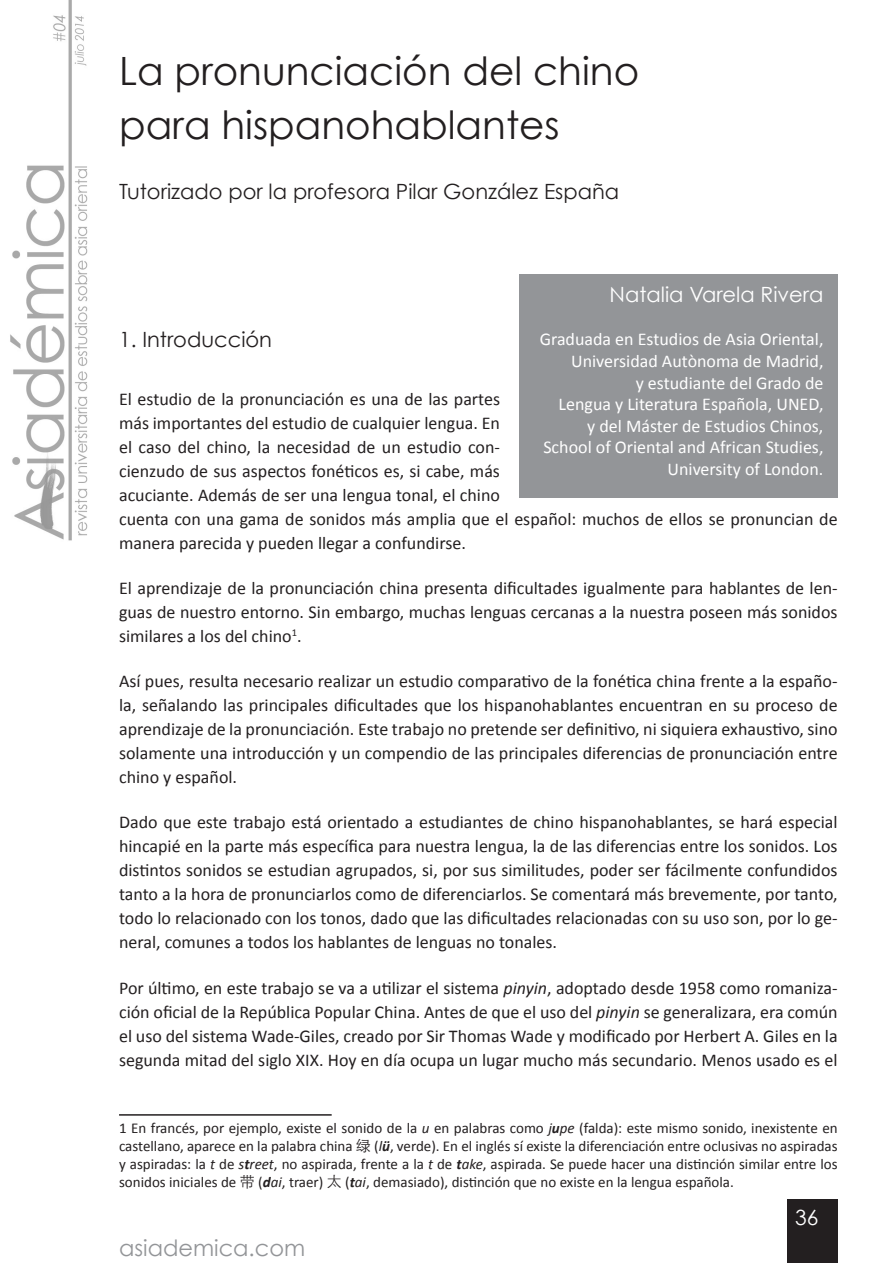
<style>
.page{position:relative;width:893px;height:1263px;background:#fff}
.page>*{position:absolute;margin:0;border:0;box-sizing:border-box;transform-origin:0 0}
.t1{font:39px "Century Gothic";color:#231f20}
.t2{font:22.5px "Century Gothic";color:#939598}
.t3{font:21px "Century Gothic";color:#231f20}
.t4{font:21px "Century Gothic";color:#fff}
.t5{font:18px/24px "Calibri";color:#231f20;text-align:justify}
.t6{font:18px/21.6px "Calibri";color:#fff;text-align:right}
.t7{font:15px/18px "Calibri";color:#231f20;text-align:justify}
.s1{font-style:italic}
.s2{font-weight:700;font-style:italic}
.s3{font-family:"ST Heiti TC";font-weight:300}
</style>
<div class="page">
<img style="left:10px;top:0;width:78px;height:541px">
<div style="left:787px;top:1199px;width:51px;height:64px;background:#231f20"></div>
<div style="left:519px;top:274px;width:319px;height:223px;background:#939598"></div>
<hr style="left:119px;top:1114px;width:213px;height:2px;background:#231f20">
<p class="t1" style="left:119px;top:47px;width:522px">La pronunciación del chino</p>
<p class="t1" style="left:119px;top:101px;width:442px">para hispanohablantes</p>
<p class="t3" style="left:119px;top:178px;width:502px">Tutorizado por la profesora Pilar González España</p>
<p class="t4" style="left:610px;top:282px;width:215px">Natalia Varela Rivera</p>
<p class="t6" style="left:540px;top:329px;width:285px">Graduada en Estudios de Asia Oriental,<br>Universidad Autònoma de Madrid,</p>
<p class="t6" style="left:636px;top:372px;width:189px">y estudiante del Grado de</p>
<p class="t6" style="left:559px;top:393px;width:266px">Lengua y Literatura Española, UNED,</p>
<p class="t6" style="left:587px;top:415px;width:238px">y del Máster de Estudios Chinos,</p>
<p class="t6" style="left:543px;top:437px;width:282px">School of Oriental and African Studies,<br>University of London.</p>
<p class="t3" style="left:119px;top:326px;width:155px">1. Introducción</p>
<p class="t5" style="left:119px;top:387px;width:720px;text-align:left">El estudio de la pronunciación es una de las partes<br>más importantes del estudio de cualquier lengua. En<br>el caso del chino, la necesidad de un estudio con-<br>cienzudo de sus aspectos fonéticos es, si cabe, más<br>acuciante. Además de ser una lengua tonal, el chino<br>cuenta con una gama de sonidos más amplia que el español: muchos de ellos se pronuncian de manera parecida y pueden llegar a confundirse.</p>
<p class="t5" style="left:119px;top:576px;width:720px">El aprendizaje de la pronunciación china presenta dificultades igualmente para hablantes de len&shy;guas de nuestro entorno. Sin embargo, muchas lenguas cercanas a la nuestra poseen más sonidos similares a los del chino<sup>1</sup>.</p>
<p class="t5" style="left:119px;top:669px;width:720px">Así pues, resulta necesario realizar un estudio comparativo de la fonética china frente a la españo&shy;la, señalando las principales dificultades que los hispanohablantes encuentran en su proceso de aprendizaje de la pronunciación. Este trabajo no pretende ser definitivo, ni siquiera exhaustivo, sino solamente una introducción y un compendio de las principales diferencias de pronunciación entre chino y español.</p>
<p class="t5" style="left:119px;top:810px;width:720px">Dado que este trabajo está orientado a estudiantes de chino hispanohablantes, se hará especial hincapié en la parte más específica para nuestra lengua, la de las diferencias entre los sonidos. Los distintos sonidos se estudian agrupados, si, por sus similitudes, poder ser fácilmente confundidos tanto a la hora de pronunciarlos como de diferenciarlos. Se comentará más brevemente, por tanto, todo lo relacionado con los tonos, dado que las dificultades relacionadas con su uso son, por lo ge&shy;neral, comunes a todos los hablantes de lenguas no tonales.</p>
<p class="t5" style="left:119px;top:976px;width:720px">Por último, en este trabajo se va a utilizar el sistema <span class="s1">pinyin</span>, adoptado desde 1958 como romaniza&shy;ción oficial de la República Popular China. Antes de que el uso del <span class="s1">pinyin</span> se generalizara, era común el uso del sistema Wade-Giles, creado por Sir Thomas Wade y modificado por Herbert A. Giles en la segunda mitad del siglo XIX. Hoy en día ocupa un lugar mucho más secundario. Menos usado es el</p>
<p class="t7" style="left:119px;top:1119px;width:720px">1 En francés, por ejemplo, existe el sonido de la <span class="s1">u</span> en palabras como <span class="s1">j</span><span class="s2">u</span><span class="s1">pe</span> (falda): este mismo sonido, inexistente en castellano, aparece en la palabra china <span class="s3">绿</span> (<span class="s1">l</span><span class="s2">ü</span>, verde). En el inglés sí existe la diferenciación entre oclusivas no aspiradas y aspiradas: la <span class="s1">t</span> de <span class="s1">s</span><span class="s2">t</span><span class="s1">reet</span>, no aspirada, frente a la <span class="s1">t</span> de <span class="s2">t</span><span class="s1">ake</span>, aspirada. Se puede hacer una distinción similar entre los sonidos iniciales de <span class="s3">带</span> (<span class="s2">d</span><span class="s1">ai</span>, traer) <span class="s3">太</span> (<span class="s2">t</span><span class="s1">ai</span>, demasiado), distinción que no existe en la lengua española.</p>
<p class="t2" style="left:119px;top:1234px;width:188px">asiademica.com</p>
<p class="t4" style="left:795px;top:1204px;width:25px">36</p>
</div>
